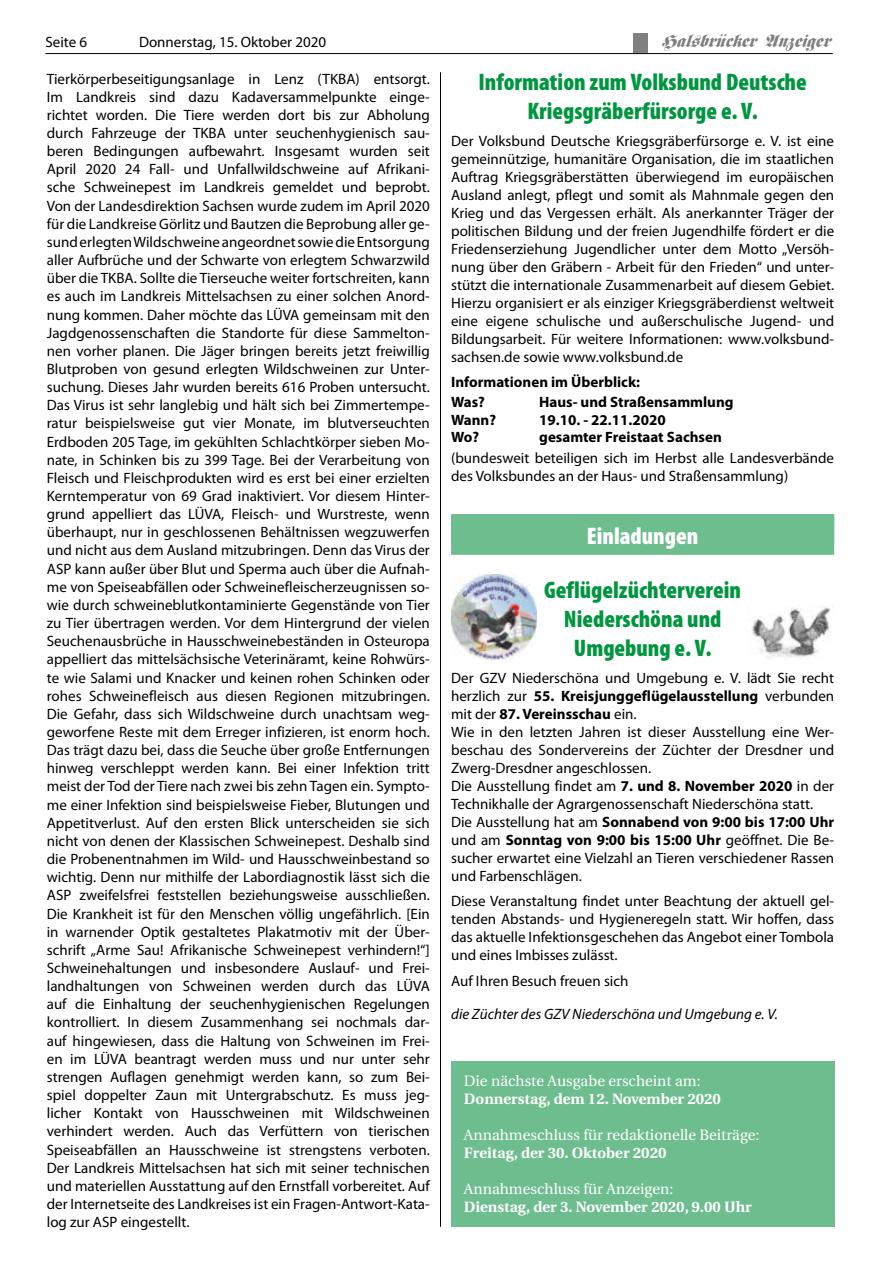
<style>
.page{position:relative;width:881px;height:1263px;background:#fff}
.page>*{position:absolute;margin:0;border:0;box-sizing:border-box;transform-origin:0 0}
.t1{font:900 condensed 24px/28.8px "Myriad Pro";color:#00963f;text-align:center}
.t2{font:900 condensed 24px "Myriad Pro";color:#fff}
.t3{font:18px "TT3 A15 OI00";letter-spacing:-.005em;color:#7f7f7f}
.t4{font:15px/18.1px "Myriad Pro";color:#000;text-align:justify}
.t5{font:700 15px/20.2px "Myriad Pro";color:#000}
.t6{font:15px "Utopia";color:#fff}
.t7{font:700 15px "Utopia";color:#fff}
.t8{font:italic 15px "Myriad Pro";color:#000}
.t9{font:13.5px "Helvetica";letter-spacing:-.005em;color:#000}
.s1{font-weight:700}
</style>
<div class="page">
<hr style="left:440px;top:72px;width:1px;height:1155px;background:#000">
<hr style="left:45px;top:53px;width:787px;height:1px;background:#000">
<div style="left:633px;top:33px;width:14px;height:20px;background:#808080"></div>
<div style="left:451px;top:514px;width:382px;height:41px;background:#6dbd8e"></div>
<img style="left:451px;top:574px;width:85px;height:85px">
<img style="left:751px;top:606px;width:80px;height:53px">
<div style="left:451px;top:1062px;width:382px;height:165px;background:#6dbd8e"></div>
<p class="t9" style="left:225px;top:35px;width:100px">13. August 2008</p>
<p class="t3" style="left:660px;top:35px;width:170px">Halsbrücker Anzeiger</p>
<h1 class="t1" style="left:478px;top:67px;width:330px">Information zum Volksbund Deutsche<br>Kriegsgräberfürsorge e. V.</h1>
<p class="t4" style="left:451px;top:131px;width:384px">Der Volksbund Deutsche Kriegsgräberfürsorge e. V. ist eine gemeinnützige, humanitäre Organisation, die im staatlichen Auftrag Kriegsgräberstätten überwiegend im europäischen Ausland anlegt, pflegt und somit als Mahnmale gegen den Krieg und das Vergessen erhält. Als anerkannter Träger der politischen Bildung und der freien Jugendhilfe fördert er die Friedenserziehung Jugendlicher unter dem Motto „Versöh&shy;nung über den Gräbern - Arbeit für den Frieden“ und unter&shy;stützt die internationale Zusammenarbeit auf diesem Gebiet.<br>Hierzu organisiert er als einziger Kriegsgräberdienst weltweit eine eigene schulische und außerschulische Jugend- und Bildungsarbeit. Für weitere Informationen: www.volksbund&shy;sachsen.de sowie www.volksbund.de</p>
<p class="t5" style="left:451px;top:371px;width:190px">Informationen im Überblick:<br>Was?</p>
<p class="t4" style="left:45px;top:33px;width:43px">Seite 6</p>
<p class="t4" style="left:139px;top:33px;width:189px">Donnerstag, 15. Oktober 2020</p>
<p class="t4" style="left:47px;top:69px;width:384px">Tierkörperbeseitigungsanlage in Lenz (TKBA) entsorgt.<br>Im Landkreis sind dazu Kadaversammelpunkte einge&shy;richtet worden. Die Tiere werden dort bis zur Abholung durch Fahrzeuge der TKBA unter seuchenhygienisch sau&shy;beren Bedingungen aufbewahrt. Insgesamt wurden seit April 2020 24 Fall- und Unfallwildschweine auf Afrikani&shy;sche Schweinepest im Landkreis gemeldet und beprobt.<br>Von der Landesdirektion Sachsen wurde zudem im April 2020 für die Landkreise Görlitz und Bautzen die Beprobung aller ge&shy;sund erlegten Wildschweine angeordnet sowie die Entsorgung aller Aufbrüche und der Schwarte von erlegtem Schwarzwild über die TKBA. Sollte die Tierseuche weiter fortschreiten, kann es auch im Landkreis Mittelsachsen zu einer solchen Anord&shy;nung kommen. Daher möchte das LÜVA gemeinsam mit den Jagdgenossenschaften die Standorte für diese Sammelton&shy;nen vorher planen. Die Jäger bringen bereits jetzt freiwillig Blutproben von gesund erlegten Wildschweinen zur Unter&shy;suchung. Dieses Jahr wurden bereits 616 Proben untersucht.<br>Das Virus ist sehr langlebig und hält sich bei Zimmertempe&shy;ratur beispielsweise gut vier Monate, im blutverseuchten Erdboden 205 Tage, im gekühlten Schlachtkörper sieben Mo&shy;nate, in Schinken bis zu 399 Tage. Bei der Verarbeitung von Fleisch und Fleischprodukten wird es erst bei einer erzielten Kerntemperatur von 69 Grad inaktiviert. Vor diesem Hinter&shy;grund appelliert das LÜVA, Fleisch- und Wurstreste, wenn überhaupt, nur in geschlossenen Behältnissen wegzuwerfen und nicht aus dem Ausland mitzubringen. Denn das Virus der ASP kann außer über Blut und Sperma auch über die Aufnah&shy;me von Speiseabfällen oder Schweinefleischerzeugnissen so&shy;wie durch schweineblutkontaminierte Gegenstände von Tier zu Tier übertragen werden. Vor dem Hintergrund der vielen Seuchenausbrüche in Hausschweinebeständen in Osteuropa appelliert das mittelsächsische Veterinäramt, keine Rohwürs&shy;te wie Salami und Knacker und keinen rohen Schinken oder rohes Schweinefleisch aus diesen Regionen mitzubringen.<br>Die Gefahr, dass sich Wildschweine durch unachtsam weg&shy;geworfene Reste mit dem Erreger infizieren, ist enorm hoch.<br>Das trägt dazu bei, dass die Seuche über große Entfernungen hinweg verschleppt werden kann. Bei einer Infektion tritt meist der Tod der Tiere nach zwei bis zehn Tagen ein. Sympto&shy;me einer Infektion sind beispielsweise Fieber, Blutungen und Appetitverlust. Auf den ersten Blick unterscheiden sie sich nicht von denen der Klassischen Schweinepest. Deshalb sind die Probenentnahmen im Wild- und Hausschweinbestand so wichtig. Denn nur mithilfe der Labordiagnostik lässt sich die ASP zweifelsfrei feststellen beziehungsweise ausschließen.<br>Die Krankheit ist für den Menschen völlig ungefährlich. [Ein in warnender Optik gestaltetes Plakatmotiv mit der Über&shy;schrift „Arme Sau! Afrikanische Schweinepest verhindern!“] Schweinehaltungen und insbesondere Auslauf- und Frei&shy;landhaltungen von Schweinen werden durch das LÜVA auf die Einhaltung der seuchenhygienischen Regelungen kontrolliert. In diesem Zusammenhang sei nochmals dar&shy;auf hingewiesen, dass die Haltung von Schweinen im Frei&shy;en im LÜVA beantragt werden muss und nur unter sehr strengen Auflagen genehmigt werden kann, so zum Bei&shy;spiel doppelter Zaun mit Untergrabschutz. Es muss jeg&shy;licher Kontakt von Hausschweinen mit Wildschweinen verhindert werden. Auch das Verfüttern von tierischen Speiseabfällen an Hausschweine ist strengstens verboten.<br>Der Landkreis Mittelsachsen hat sich mit seiner technischen und materiellen Ausstattung auf den Ernstfall vorbereitet. Auf der Internetseite des Landkreises ist ein Fragen-Antwort-Kata&shy;log zur ASP eingestellt.</p>
<p class="t5" style="left:539px;top:392px;width:196px">Haus- und Straßensammlung</p>
<p class="t5" style="left:451px;top:409px;width:46px">Wann?</p>
<p class="t5" style="left:539px;top:409px;width:128px">19.10. - 22.11.2020</p>
<p class="t5" style="left:451px;top:426px;width:30px">Wo?</p>
<p class="t5" style="left:539px;top:426px;width:184px">gesamter Freistaat Sachsen</p>
<p class="t4" style="left:451px;top:449px;width:384px">(bundesweit beteiligen sich im Herbst alle Landesverbände des Volksbundes an der Haus- und Straßensammlung)</p>
<h1 class="t2" style="left:586px;top:521px;width:113px">Einladungen</h1>
<h1 class="t1" style="left:544px;top:575px;width:198px">Geflügelzüchterverein<br>Niederschöna und<br>Umgebung e. V.</h1>
<p class="t4" style="left:451px;top:668px;width:384px;text-align:left">Der GZV Niederschöna und Umgebung e. V. lädt Sie recht herzlich zur <span class="s1">55. Kreisjunggeflügelausstellung</span> verbunden mit der <span class="s1">87. Vereinsschau</span> ein.<br>Wie in den letzten Jahren ist dieser Ausstellung eine Wer&shy;beschau des Sondervereins der Züchter der Dresdner und Zwerg-Dresdner angeschlossen.<br>Die Ausstellung findet am <span class="s1">7. und 8. November 2020</span> in der Technikhalle der Agrargenossenschaft Niederschöna statt.<br>Die Ausstellung hat am <span class="s1">Sonnabend von 9:00 bis 17:00 Uhr </span>und am <span class="s1">Sonntag von 9:00 bis 15:00 Uhr</span> geöffnet. Die Be&shy;sucher erwartet eine Vielzahl an Tieren verschiedener Rassen und Farbenschlägen.</p>
<p class="t4" style="left:451px;top:892px;width:384px">Diese Veranstaltung findet unter Beachtung der aktuell gel&shy;tenden Abstands- und Hygieneregeln statt. Wir hoffen, dass das aktuelle Infektionsgeschehen das Angebot einer Tombola und eines Imbisses zulässt.</p>
<p class="t4" style="left:451px;top:971px;width:179px">Auf Ihren Besuch freuen sich</p>
<p class="t8" style="left:451px;top:1004px;width:328px">die Züchter des GZV Niederschöna und Umgebung e. V.</p>
<p class="t6" style="left:463px;top:1072px;width:238px">Die nächste Ausgabe erscheint am:</p>
<p class="t7" style="left:463px;top:1090px;width:258px">Donnerstag, dem 12. November 2020</p>
<p class="t6" style="left:463px;top:1126px;width:297px">Annahmeschluss für redaktionelle Beiträge:</p>
<p class="t7" style="left:463px;top:1144px;width:204px">Freitag, der 30. Oktober 2020</p>
<p class="t6" style="left:463px;top:1180px;width:211px">Annahmeschluss für Anzeigen:</p>
<p class="t7" style="left:463px;top:1198px;width:289px">Dienstag, der 3. November 2020, 9.00 Uhr</p>
</div>
